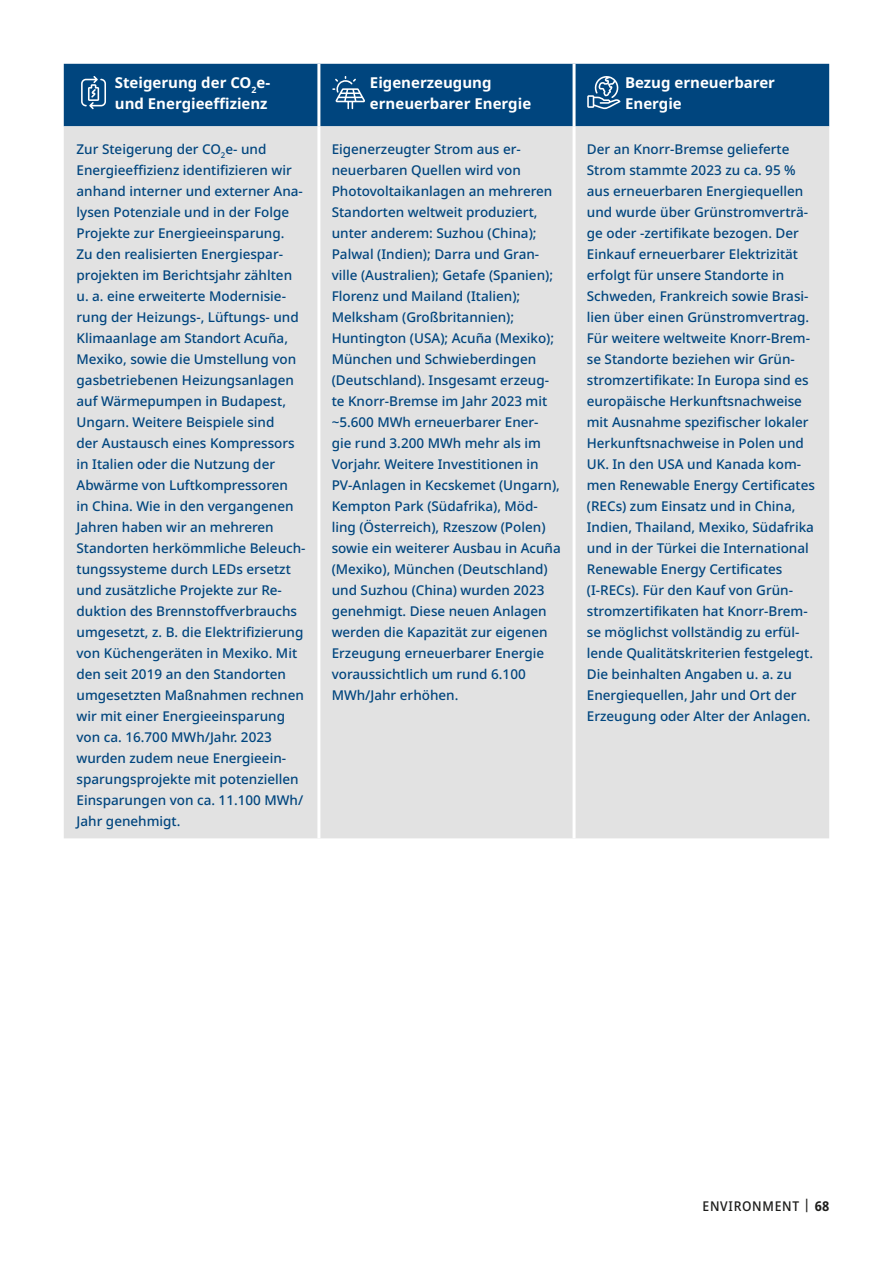
<style>
.page{position:relative;width:893px;height:1263px;background:#fff}
.page>*{position:absolute;margin:0;border:0;box-sizing:border-box;transform-origin:0 0}
.t1{font:700 15px/21px "Noto Sans";color:#fff}
.t2{font:500 13.5px/21px "Noto Sans";color:#00457e}
.t3{font:500 semi-condensed 13.5px "Noto Sans";letter-spacing:.05em;color:#1d1d1b}
.s1{font-weight:700}
</style>
<div class="page">
<div style="left:64px;top:64px;width:765px;height:62px;background:#00457e"></div>
<div style="left:64px;top:126px;width:765px;height:712px;background:#e2e2e2"></div>
<hr style="left:317px;top:64px;width:3px;height:62px;background:#fff">
<hr style="left:573px;top:64px;width:3px;height:62px;background:#fff">
<hr style="left:317px;top:126px;width:3px;height:712px;background:#fff">
<hr style="left:573px;top:126px;width:3px;height:712px;background:#fff">
<svg style="left:81px;top:76px;width:25px;height:33px"></svg>
<svg style="left:332px;top:76px;width:33px;height:33px"></svg>
<svg style="left:587px;top:76px;width:33px;height:33px"></svg>
<p class="t1" style="left:115px;top:73px;width:156px">Steigerung der CO<sub>2</sub>e&shy;und Energieeffizienz</p>
<p class="t1" style="left:370px;top:73px;width:163px">Eigenerzeugung erneuerbarer Energie</p>
<p class="t1" style="left:625px;top:73px;width:152px">Bezug erneuerbarer<br>Energie</p>
<p class="t2" style="left:77px;top:138px;width:231px">Zur Steigerung der CO<sub>2</sub>e- und<br>Energieeffizienz identifizieren wir anhand interner und externer Ana&shy;lysen Potenziale und in der Folge<br>Projekte zur Energieeinsparung.<br>Zu den realisierten Energiespar&shy;projekten im Berichtsjahr zählten u. a. eine erweiterte Modernisie&shy;rung der Heizungs-, Lüftungs- und<br>Klimaanlage am Standort Acuña,<br>Mexiko, sowie die Umstellung von gasbetriebenen Heizungsanlagen auf Wärmepumpen in Budapest,<br>Ungarn. Weitere Beispiele sind<br>der Austausch eines Kompressors in Italien oder die Nutzung der<br>Abwärme von Luftkompressoren<br>in China. Wie in den vergangenen<br>Jahren haben wir an mehreren<br>Standorten herkömmliche Beleuch&shy;tungssysteme durch LEDs ersetzt und zusätzliche Projekte zur Re&shy;duktion des Brennstoffverbrauchs umgesetzt, z. B. die Elektrifizierung von Küchengeräten in Mexiko. Mit den seit 2019 an den Standorten umgesetzten Maßnahmen rechnen wir mit einer Energieeinsparung von ca. 16.700 MWh/Jahr. 2023 wurden zudem neue Energieein&shy;sparungsprojekte mit potenziellen<br>Einsparungen von ca. 11.100 MWh/<br>Jahr genehmigt.</p>
<p class="t2" style="left:332px;top:139px;width:231px">Eigenerzeugter Strom aus er&shy;neuerbaren Quellen wird von<br>Photovoltaikanlagen an mehreren<br>Standorten weltweit produziert, unter anderem: Suzhou (China);<br>Palwal (Indien); Darra und Gran&shy;ville (Australien); Getafe (Spanien);<br>Florenz und Mailand (Italien);<br>Melksham (Großbritannien);<br>Huntington (USA); Acuña (Mexiko);<br>München und Schwieberdingen (Deutschland). Insgesamt erzeug&shy;te Knorr‑Bremse im Jahr 2023 mit ~5.600 MWh erneuerbarer Ener&shy;gie rund 3.200 MWh mehr als im<br>Vorjahr. Weitere Investitionen in<br>PV-Anlagen in Kecskemet (Ungarn),<br>Kempton Park (Südafrika), Möd&shy;ling (Österreich), Rzeszow (Polen) sowie ein weiterer Ausbau in Acuña (Mexiko), München (Deutschland) und Suzhou (China) wurden 2023 genehmigt. Diese neuen Anlagen werden die Kapazität zur eigenen<br>Erzeugung erneuerbarer Energie voraussichtlich um rund 6.100<br>MWh/Jahr erhöhen.</p>
<p class="t2" style="left:587px;top:139px;width:230px">Der an Knorr‑Bremse gelieferte Strom stammte 2023 zu ca. 95 % aus erneuerbaren Energiequellen und wurde über Grünstromverträ&shy;ge oder -zertifikate bezogen. Der Einkauf erneuerbarer Elektrizität erfolgt für unsere Standorte in Schweden, Frankreich sowie Brasi&shy;lien über einen Grünstromvertrag.<br>Für weitere weltweite Knorr‑Brem&shy;se Standorte beziehen wir Grün&shy;stromzertifikate: In Europa sind es europäische Herkunftsnachweise mit Ausnahme spezifischer lokaler Herkunftsnachweise in Polen und UK. In den USA und Kanada kom&shy;men Renewable Energy Certificates (RECs) zum Einsatz und in China, Indien, Thailand, Mexiko, Südafrika und in der Türkei die International Renewable Energy Certificates (I-RECs). Für den Kauf von Grün&shy;stromzertifikaten hat Knorr‑Brem&shy;se möglichst vollständig zu erfül&shy;lende Qualitätskriterien festgelegt.<br>Die beinhalten Angaben u. a. zu Energiequellen, Jahr und Ort der Erzeugung oder Alter der Anlagen.</p>
<p class="t3" style="left:703px;top:1196px;width:128px">ENVIRONMENT | <span class="s1">68</span></p>
</div>
